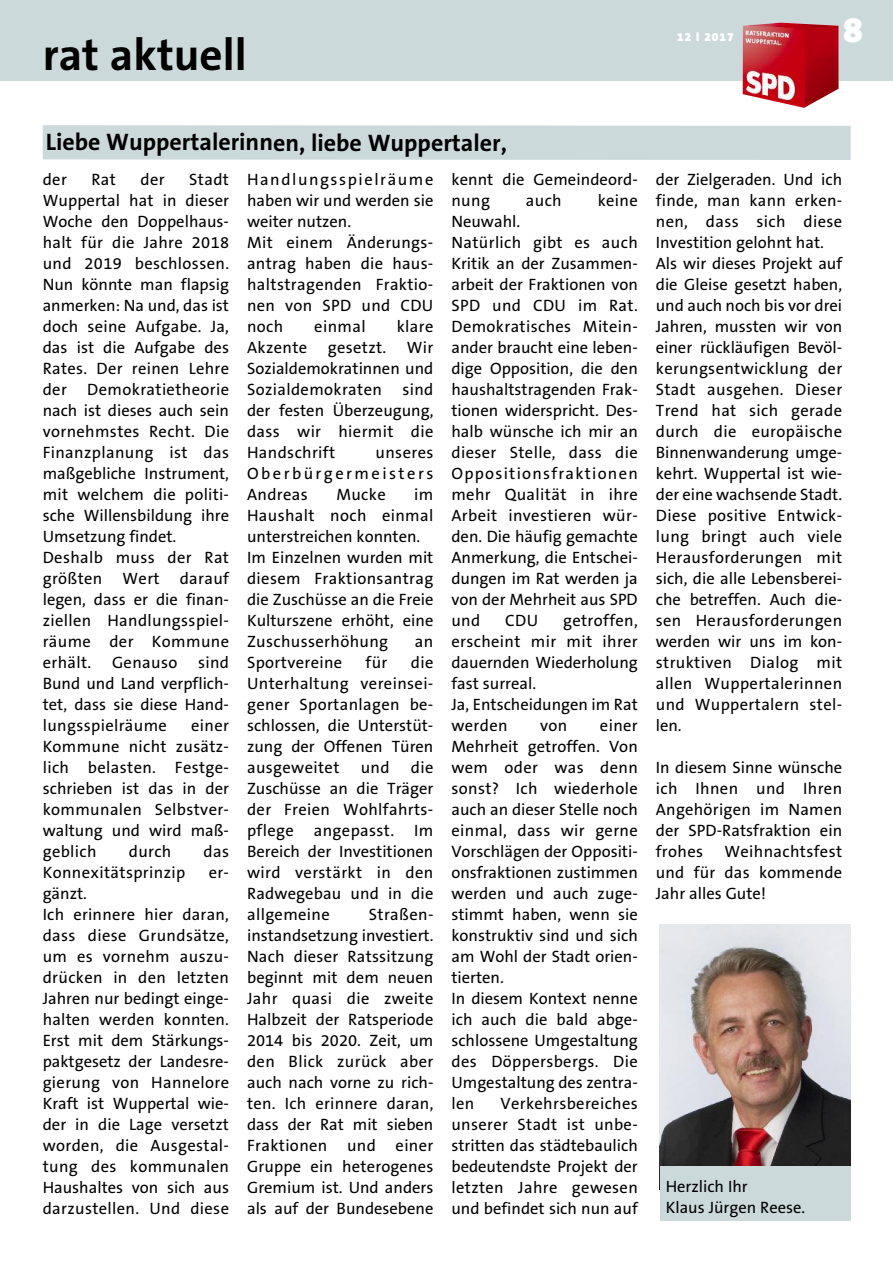
<style>
.page{position:relative;width:893px;height:1263px;background:#fff}
.page>*{position:absolute;margin:0;border:0;box-sizing:border-box;transform-origin:0 0}
.t1{font:700 45px "The Sans B W7";color:#000}
.t2{font:900 36px "The Sans B W9";color:#fff}
.t3{font:700 24px "The Sans B W7";color:#000}
.t4{font:16.5px/21px "The Sans B W5 Plain";letter-spacing:.005em;color:#000}
.t5{font:900 12px "The Sans B W9";letter-spacing:.085em;color:#fff}
</style>
<div class="page">
<div style="left:0;top:0;width:893px;height:80px;background:#ccd9db"></div>
<div style="left:43px;top:125px;width:808px;height:35px;background:#ccd9db"></div>
<img style="left:660px;top:924px;width:190px;height:242px">
<div style="left:660px;top:1166px;width:190px;height:54px;background:#ccd9db"></div>
<img style="left:743px;top:23px;width:95px;height:85px">
<h1 class="t1" style="left:43px;top:37px;width:205px">rat aktuell</h1>
<p class="t5" style="left:677px;top:33px;width:58px">12 l 2017</p>
<h2 class="t2" style="left:843px;top:16px;width:21px">8</h2>
<h3 class="t3" style="left:46px;top:133px;width:463px">Liebe Wuppertalerinnen, liebe Wuppertaler,</h3>
<p class="t4" style="left:43px;top:170px;width:188px;text-indent:147px">Stadt<br>Wuppertal hat in dieser<br>Woche den Doppelhaus&shy;halt für die Jahre 2018 und 2019 beschlossen.<br>Nun könnte man flapsig anmerken: Na und, das ist doch seine Aufgabe. Ja, das ist die Aufgabe des<br>Rates. Der reinen Lehre der Demokratietheorie nach ist dieses auch sein vornehmstes Recht. Die<br>Finanzplanung ist das maßgebliche Instrument, mit welchem die politi&shy;sche Willensbildung ihre<br>Umsetzung findet.<br>Deshalb muss der Rat größten Wert darauf legen, dass er die finan&shy;ziellen Handlungsspiel&shy;räume der Kommune erhält. Genauso sind<br>Bund und Land verpflich&shy;tet, dass sie diese Hand&shy;lungsspielräume</p>
<p class="t4" style="left:43px;top:170px;width:26px">der</p>
<p class="t4" style="left:91px;top:170px;width:26px">Rat</p>
<p class="t4" style="left:141px;top:170px;width:26px">der</p>
<p class="t4" style="left:43px;top:716px;width:188px;text-align:justify;text-indent:149px">einer Kommune nicht zusätz&shy;lich belasten. Festge&shy;schrieben ist das in der kommunalen Selbstver&shy;waltung und wird maß&shy;geblich</p>
<p class="t4" style="left:129px;top:842px;width:44px">durch</p>
<p class="t4" style="left:204px;top:842px;width:27px">das</p>
<p class="t4" style="left:43px;top:863px;width:144px">Konnexitätsprinzip</p>
<p class="t4" style="left:209px;top:863px;width:22px">er-</p>
<p class="t4" style="left:43px;top:884px;width:188px">gänzt.<br>Ich erinnere hier daran, dass diese Grundsätze, um es vornehm auszu&shy;drücken in den letzten<br>Jahren nur bedingt einge&shy;halten werden konnten.<br>Erst mit dem Stärkungs&shy;paktgesetz der Landesre&shy;gierung von Hannelore<br>Kraft ist Wuppertal wie&shy;der in die Lage versetzt worden, die Ausgestal&shy;tung des kommunalen<br>Haushaltes von sich aus darzustellen. Und diese</p>
<p class="t4" style="left:247px;top:170px;width:188px">Handlungsspielräume haben wir und werden sie weiter nutzen.<br>Mit einem Änderungs&shy;antrag haben die haus&shy;haltstragenden Fraktio&shy;nen von SPD und CDU noch</p>
<p class="t4" style="left:247px;top:317px;width:188px;text-align:justify;text-indent:150px">klare Akzente gesetzt. Wir Sozialdemokratinnen und Sozialdemokraten sind der festen Überzeugung, dass wir hiermit die Handschrift</p>
<p class="t4" style="left:314px;top:317px;width:53px">einmal</p>
<p class="t4" style="left:247px;top:443px;width:188px;text-align:justify;text-indent:129px">unseres Oberbürgermeisters Andreas</p>
<p class="t4" style="left:336px;top:485px;width:51px">Mucke</p>
<p class="t4" style="left:247px;top:485px;width:188px;text-indent:167px">im<br>Haushalt noch einmal unterstreichen konnten.<br>Im Einzelnen wurden mit diesem Fraktionsantrag die Zuschüsse an die Freie<br>Kulturszene erhöht, eine<br>Zuschusserhöhung</p>
<p class="t4" style="left:415px;top:632px;width:20px">an</p>
<p class="t4" style="left:247px;top:653px;width:97px">Sportvereine</p>
<p class="t4" style="left:366px;top:653px;width:23px">für</p>
<p class="t4" style="left:247px;top:653px;width:188px;text-align:justify;text-indent:164px">die Unterhaltung vereinsei&shy;gener Sportanlagen be&shy;schlossen, die Unterstüt&shy;zung der Offenen Türen ausgeweitet</p>
<p class="t4" style="left:247px;top:758px;width:188px;text-align:justify;text-indent:164px">die Zuschüsse an die Träger der Freien Wohlfahrts&shy;pflege angepasst. Im Bereich der Investitionen wird verstärkt in den Radwegebau und in die allgemeine</p>
<p class="t4" style="left:361px;top:758px;width:30px">und</p>
<p class="t4" style="left:247px;top:905px;width:188px;text-align:justify;text-indent:122px">Straßen&shy;instandsetzung investiert.<br>Nach dieser Ratssitzung beginnt mit dem neuen Jahr quasi die zweite Halbzeit der Ratsperiode 2014 bis 2020. Zeit, um den Blick zurück aber auch nach vorne zu rich&shy;ten. Ich erinnere daran, dass der Rat mit sieben Fraktionen und einer Gruppe ein heterogenes Gremium ist. Und anders als auf der Bundesebene</p>
<p class="t4" style="left:451px;top:170px;width:188px">kennt die Gemeindeord&shy;nung</p>
<p class="t4" style="left:526px;top:191px;width:37px">auch</p>
<p class="t4" style="left:598px;top:191px;width:42px">keine</p>
<p class="t4" style="left:451px;top:212px;width:188px">Neuwahl.<br>Natürlich gibt es auch<br>Kritik an der Zusammen&shy;arbeit der Fraktionen von<br>SPD und CDU im Rat.<br>Demokratisches Mitein&shy;ander braucht eine leben&shy;dige Opposition, die den haushaltstragenden Frak&shy;tionen widerspricht. Des&shy;halb wünsche ich mir an dieser Stelle, dass die<br>Oppositionsfraktionen mehr Qualität in ihre<br>Arbeit investieren wür&shy;den. Die häufig gemachte<br>Anmerkung, die Entschei&shy;dungen im Rat werden ja von der Mehrheit aus SPD und</p>
<p class="t4" style="left:451px;top:611px;width:188px;text-indent:112px">getroffen, erscheint mir mit ihrer dauernden Wiederholung fast surreal.<br>Ja, Entscheidungen im Rat werden</p>
<p class="t4" style="left:505px;top:611px;width:34px">CDU</p>
<p class="t4" style="left:451px;top:716px;width:188px;text-indent:149px">einer<br>Mehrheit getroffen. Von wem oder was denn sonst? Ich wiederhole auch an dieser Stelle noch einmal, dass wir gerne<br>Vorschlägen der Oppositi&shy;onsfraktionen zustimmen werden und auch zuge&shy;stimmt haben, wenn sie konstruktiv sind und sich am Wohl der Stadt orien&shy;tierten.<br>In diesem Kontext nenne ich auch die bald abge&shy;schlossene Umgestaltung des Döppersbergs. Die<br>Umgestaltung des zentra&shy;len</p>
<p class="t4" style="left:540px;top:716px;width:29px">von</p>
<p class="t4" style="left:451px;top:1094px;width:188px;text-align:justify;text-indent:49px">Verkehrsbereiches unserer Stadt ist unbe&shy;stritten das städtebaulich bedeutendste Projekt der letzten Jahre gewesen und befindet sich nun auf</p>
<p class="t4" style="left:656px;top:170px;width:188px">der Zielgeraden. Und ich finde, man kann erken&shy;nen, dass sich diese<br>Investition gelohnt hat.<br>Als wir dieses Projekt auf die Gleise gesetzt haben, und auch noch bis vor drei<br>Jahren, mussten wir von einer rückläufigen Bevöl&shy;kerungsentwicklung der<br>Stadt ausgehen. Dieser<br>Trend hat sich gerade durch die europäische<br>Binnenwanderung umge&shy;kehrt. Wuppertal ist wie&shy;der eine wachsende Stadt.<br>Diese positive Entwick&shy;lung bringt auch viele<br>Herausforderungen mit sich, die alle Lebensberei&shy;che betreffen. Auch die&shy;sen Herausforderungen werden wir uns im kon&shy;struktiven Dialog mit allen Wuppertalerinnen und Wuppertalern stel&shy;len.</p>
<p class="t4" style="left:656px;top:758px;width:188px;text-align:justify">In diesem Sinne wünsche ich Ihnen und Ihren Angehörigen im Namen der SPD-Ratsfraktion ein frohes</p>
<p class="t4" style="left:656px;top:842px;width:188px;text-align:justify;text-indent:69px">Weihnachtsfest und für das kommende Jahr alles Gute!</p>
<p class="t4" style="left:666px;top:1177px;width:141px">Herzlich Ihr<br>Klaus Jürgen Reese.</p>
</div>
